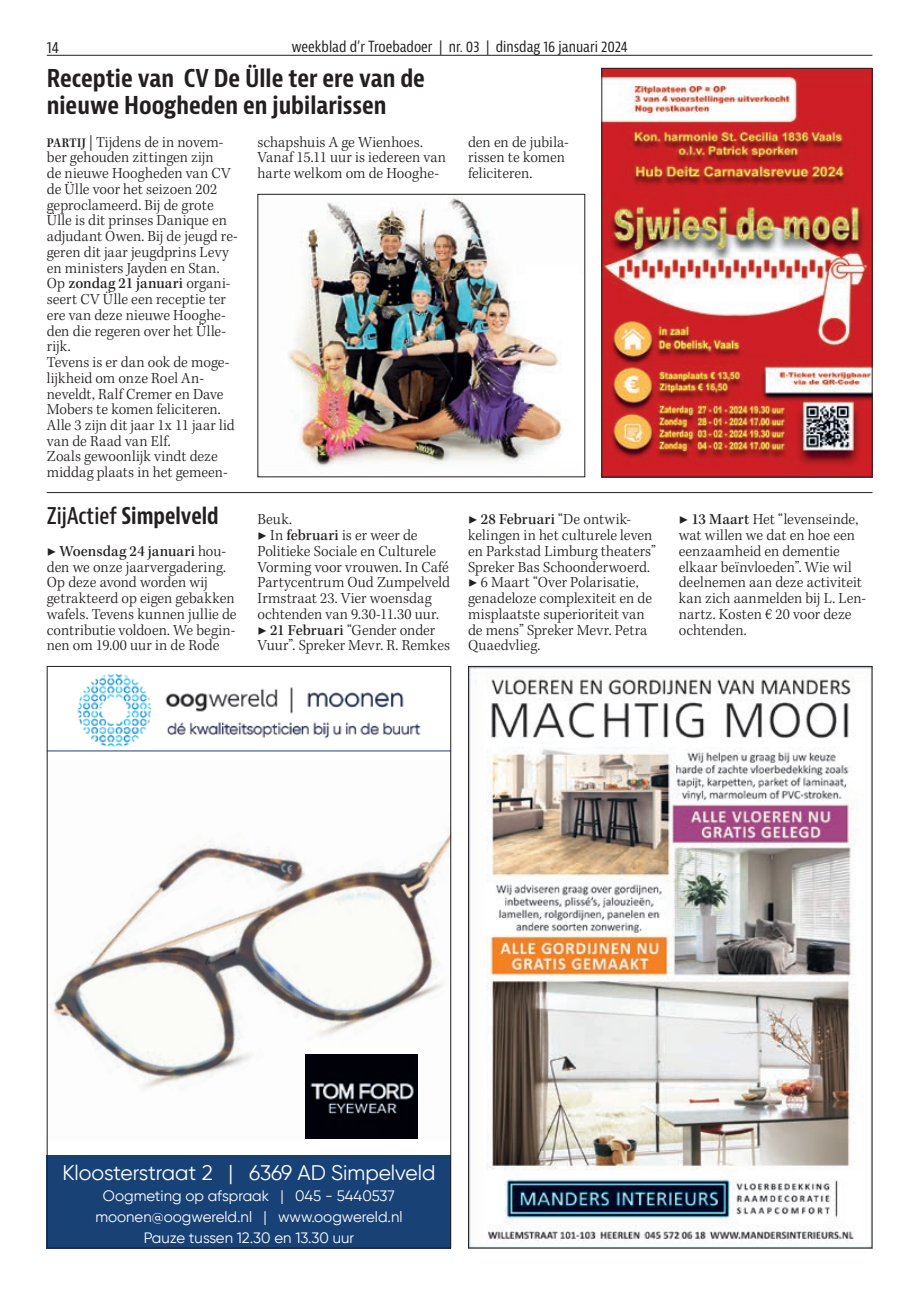
<style>
.page{position:relative;width:915px;height:1293px;background:#fff}
.page>*{position:absolute;margin:0;border:0;box-sizing:border-box;transform-origin:0 0}
.t1{font:700 condensed 24px/27px "Bernina Sans";color:#231f20}
.t2{font:700 condensed 22.5px "Bernina Sans";color:#231f20;scale:.95 1}
.t3{font:21px "Gilroy";color:#fff}
.t4{font:300 15.75px/15.8px "Kepler Std";color:#231f20}
.t5{font:condensed 15.75px "Bernina Sans";color:#231f20}
.t6{font:15px/21px "Gilroy";color:#fff;text-align:center}
.t7{font:condensed 15px "Bernina Sans";color:#231f20}
.s1{font-weight:600;font-size:13.5px}
.s2{font-weight:500}
.s3{font-weight:600}
</style>
<div class="page">
<hr style="left:47px;top:55px;width:825px;height:1px;background:#231f20">
<img style="left:470px;top:668px;width:400px;height:578px">
<div style="left:47px;top:1154px;width:404px;height:94px;background:#184276"></div>
<img style="left:77px;top:674px;width:344px;height:74px">
<hr style="left:47px;top:750px;width:404px;height:1px;background:#184276">
<img style="left:49px;top:829px;width:400px;height:310px">
<img style="left:305px;top:1054px;width:112px;height:84px">
<img style="left:603px;top:70px;width:267px;height:405px">
<div style="left:601px;top:68px;width:271px;height:409px;border:1px solid #231f20"></div>
<img style="left:288px;top:196px;width:275px;height:271px">
<hr style="left:47px;top:492px;width:825px;height:1px;background:#231f20">
<p class="t5" style="left:47px;top:38px;width:14px">14</p>
<p class="t7" style="left:291px;top:38px;width:338px">weekblad d’r Troebadoer | nr. 03 | dinsdag 16 januari 2024</p>
<h1 class="t1" style="left:47px;top:66px;width:379px">Receptie van CV De Ülle ter ere van de nieuwe Hoogheden en jubilarissen</h1>
<p class="t4" style="left:257px;top:135px;width:190px">schapshuis A ge Wienhoes.<br>Vanaf 15.11 uur is iedereen van harte welkom om de Hooghe-</p>
<p class="t4" style="left:468px;top:135px;width:102px">den en de jubila&shy;rissen te komen feliciteren.</p>
<p class="t4" style="left:47px;top:135px;width:192px"><span class="s1">PARTIJ</span> | Tijdens de in novem&shy;ber gehouden zittingen zijn<br>de nieuwe Hoogheden van CV de Ülle voor het seizoen 202 geproclameerd. Bij de grote<br>Ülle is dit prinses Danique en adjudant Owen. Bij de jeugd re&shy;geren dit jaar jeugdprins Levy en ministers Jayden en Stan.<br>Op <span class="s2">zondag 21 januari</span> organi&shy;seert CV Ülle een receptie ter ere van deze nieuwe Hooghe&shy;den die regeren over het Ülle&shy;rijk.<br>Tevens is er dan ook de moge&shy;lijkheid om onze Roel An&shy;neveldt, Ralf Cremer en Dave<br>Mobers te komen feliciteren.<br>Alle 3 zijn dit jaar 1x 11 jaar lid van de Raad van Elf.<br>Zoals gewoonlijk vindt deze middag plaats in het gemeen-</p>
<h2 class="t2" style="left:47px;top:502px;width:182px"><span class="s3">ZijActief</span> Simpelveld</h2>
<p class="t4" style="left:47px;top:544px;width:191px">▶ <span class="s2">Woensdag 24 januari</span> hou&shy;den we onze jaarvergadering.<br>Op deze avond worden wij getrakteerd op eigen gebakken wafels. Tevens kunnen jullie de contributie voldoen. We begin&shy;nen om 19.00 uur in de Rode</p>
<p class="t4" style="left:257px;top:512px;width:194px">Beuk.<br>▶ In <span class="s2">februari</span> is er weer de<br>Politieke Sociale en Culturele<br>Vorming voor vrouwen. In Café<br>Partycentrum Oud Zumpelveld<br>Irmstraat 23. Vier woensdag ochtenden van 9.30-11.30 uur. ▶ <span class="s2">21 Februari</span> “Gender onder<br>Vuur”. Spreker Mevr. R. Remkes</p>
<p class="t4" style="left:468px;top:512px;width:189px">▶ <span class="s2">28 Februari</span> “De ontwik&shy;kelingen in het culturele leven en Parkstad Limburg theaters”<br>Spreker Bas Schoonderwoerd. ▶ 6 Maart “Over Polarisatie, genadeloze complexiteit en de misplaatste superioriteit van de mens” Spreker Mevr. Petra<br>Quaedvlieg.</p>
<p class="t4" style="left:678px;top:512px;width:189px">▶ <span class="s2">13 Maart</span> Het “levenseinde, wat willen we dat en hoe een eenzaamheid en dementie elkaar beïnvloeden”. Wie wil deelnemen aan deze activiteit kan zich aanmelden bij L. Len&shy;nartz. Kosten € 20 voor deze ochtenden.</p>
<h3 class="t3" style="left:62px;top:1159px;width:374px">Kloosterstraat 2 | 6369 AD Simpelveld</h3>
<p class="t6" style="left:95px;top:1184px;width:308px">Oogmeting op afspraak | 045 - 5440537 moonen@oogwereld.nl | www.oogwereld.nl<br>Pauze tussen 12.30 en 13.30 uur</p>
</div>
